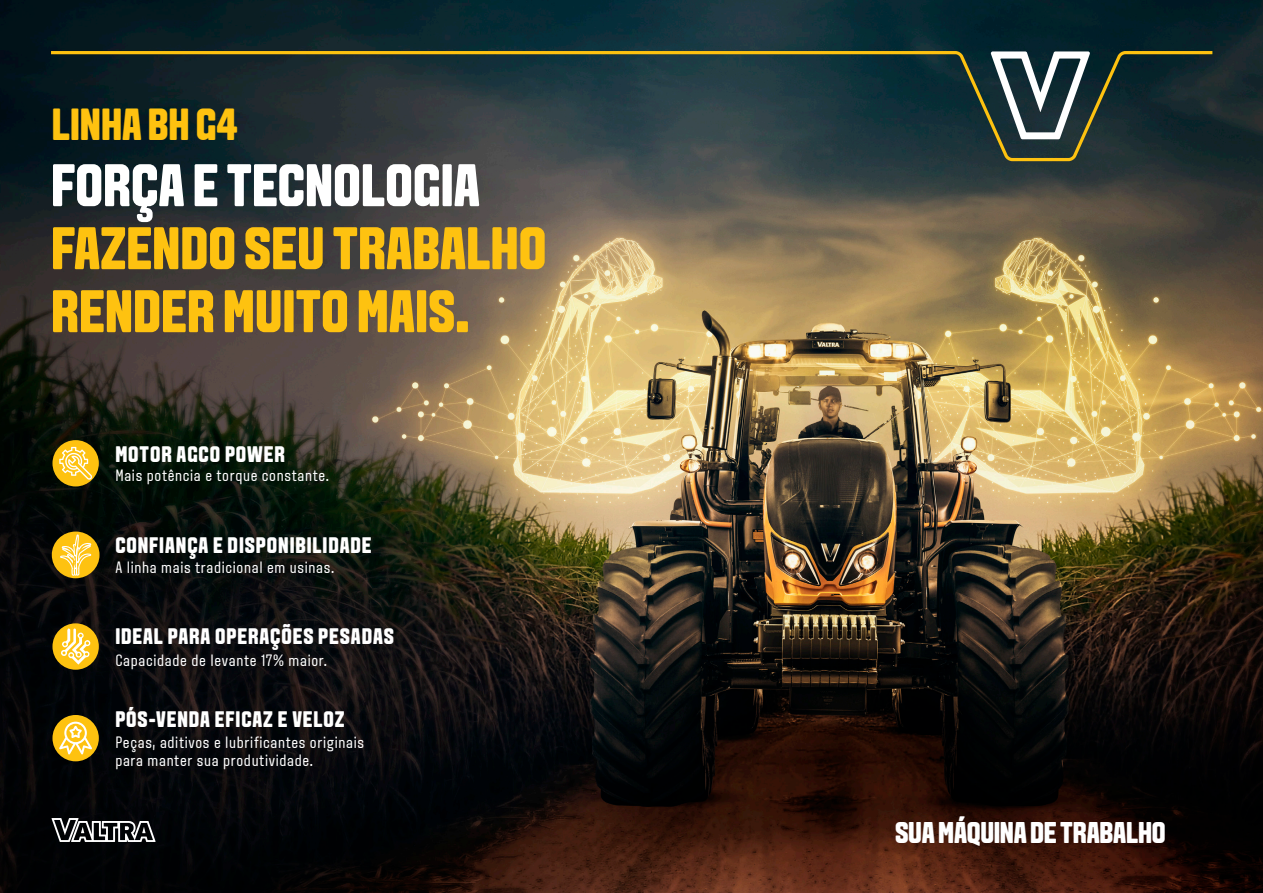
<style>
.page{position:relative;width:1263px;height:893px;background:#fff}
.page>*{position:absolute;margin:0;border:0;box-sizing:border-box;transform-origin:0 0}
.t1{font:800 60px "VALTRA Aveny T";color:#fec210}
.t2{font:800 60px "VALTRA Aveny T";color:#fff}
.t3{font:800 45px "VALTRA Aveny T";color:#fec210}
.t4{font:800 30px "VALTRA Aveny T";letter-spacing:-.01em;color:#fff}
.t5{font:800 22.5px "VALTRA Aveny T";letter-spacing:.04em;color:#fff}
.t6{font:16.5px "VALTRA Aveny T";letter-spacing:.04em;color:#fff}
</style>
<div class="page">
<img style="left:0;top:0;width:1263px;height:893px">
<svg style="left:52px;top:818px;width:104px;height:24px"></svg>
<svg style="left:51px;top:51px;width:1161px;height:110px;background:#253636"></svg>
<svg style="left:991px;top:51px;width:99px;height:88px"></svg>
<div style="left:52px;top:440px;width:47px;height:46px;background:#fec210;border-radius:50%"></div>
<svg style="left:59px;top:447px;width:33px;height:33px"></svg>
<div style="left:52px;top:531px;width:48px;height:47px;background:#fec210;border-radius:50%"></div>
<svg style="left:60px;top:534px;width:31px;height:42px"></svg>
<div style="left:52px;top:623px;width:47px;height:47px;background:#fec210;border-radius:50%"></div>
<svg style="left:61px;top:628px;width:30px;height:37px"></svg>
<div style="left:52px;top:715px;width:47px;height:46px;background:#fec210;border-radius:50%"></div>
<svg style="left:59px;top:722px;width:33px;height:32px"></svg>
<p class="t3" style="left:52px;top:99px;width:188px">LINHA BH G4</p>
<p class="t2" style="left:51px;top:152px;width:430px">FORÇA E TECNOLOGIA</p>
<p class="t1" style="left:51px;top:215px;width:497px">FAZENDO SEU TRABALHO</p>
<p class="t1" style="left:51px;top:278px;width:420px">RENDER MUITO MAIS.</p>
<p class="t5" style="left:115px;top:442px;width:171px">MOTOR AGCO POWER</p>
<p class="t6" style="left:115px;top:466px;width:215px">Mais potência e torque constante.</p>
<p class="t5" style="left:115px;top:533px;width:258px">CONFIANÇA E DISPONIBILIDADE</p>
<p class="t6" style="left:115px;top:559px;width:220px">A linha mais tradicional em usinas.</p>
<p class="t5" style="left:115px;top:624px;width:280px">IDEAL PARA OPERAÇÕES PESADAS</p>
<p class="t6" style="left:115px;top:651px;width:213px">Capacidade de levante 17% maior.</p>
<p class="t5" style="left:115px;top:707px;width:231px">PÓS-VENDA EFICAZ E VELOZ</p>
<p class="t6" style="left:115px;top:733px;width:250px">Peças, aditivos e lubrificantes originais</p>
<p class="t6" style="left:115px;top:751px;width:199px">para manter sua produtividade.</p>
<p class="t4" style="left:895px;top:815px;width:272px">SUA MÁQUINA DE TRABALHO</p>
</div>
